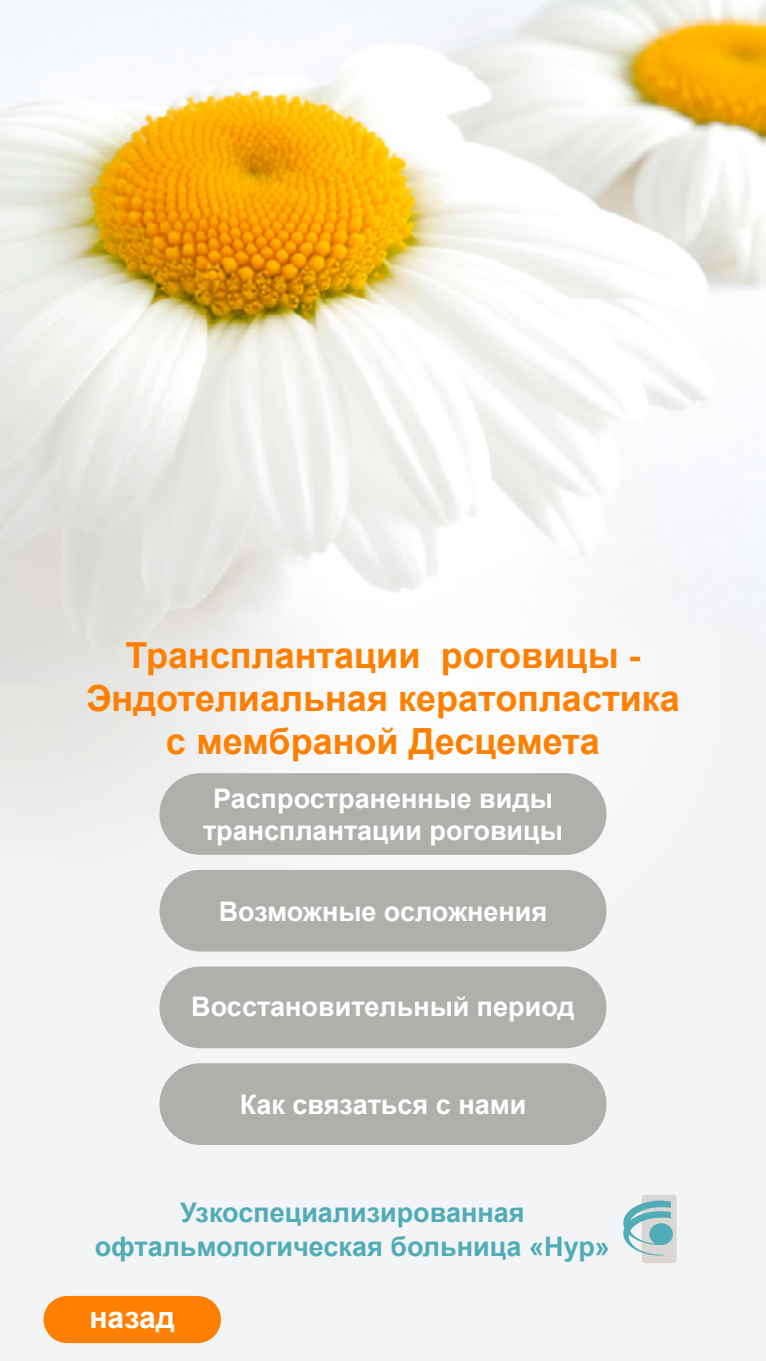
<style>
.page{position:relative;width:766px;height:1361px;background:#fff}
.page>*{position:absolute;margin:0;border:0;box-sizing:border-box;transform-origin:0 0}
.t1{font:700 36px "Arial";color:#ff8000}
.t2{font:700 30px "Arial";color:#fff}
.t3{font:700 27px/32.4px "Arial";color:#fff;text-align:center}
.t4{font:700 27px/34.5px "Arial";color:#50acb7;text-align:center}
</style>
<div class="page">
<div style="left:0;top:0;width:765px;height:1360px;background:#f3f4f6"></div>
<img style="left:0;top:0;width:765px;height:916px">
<div style="left:159px;top:773px;width:447px;height:82px;background:#b0afac"></div>
<div style="left:159px;top:870px;width:447px;height:81px;background:#b0afac"></div>
<div style="left:159px;top:966px;width:447px;height:82px;background:#b0afac"></div>
<div style="left:159px;top:1063px;width:447px;height:82px;background:#b0afac"></div>
<div style="left:641px;top:1194px;width:35px;height:69px;background:#dad6d3;border-radius:3px"></div>
<svg style="left:623px;top:1200px;width:49px;height:55px"></svg>
<div style="left:43px;top:1296px;width:178px;height:47px;background:#ff8000"></div>
<h1 class="t1" style="left:125px;top:630px;width:296px">Трансплантации</h1>
<h1 class="t1" style="left:86px;top:673px;width:595px">Эндотелиальная кератопластика</h1>
<h1 class="t1" style="left:166px;top:716px;width:435px">с мембраной Десцемета</h1>
<p class="t3" style="left:203px;top:782px;width:361px">Распространенные виды трансплантации роговицы</p>
<h1 class="t1" style="left:440px;top:630px;width:201px">роговицы -</h1>
<p class="t3" style="left:218px;top:895px;width:330px">Возможные осложнения</p>
<p class="t3" style="left:191px;top:990px;width:385px">Восстановительный период</p>
<p class="t3" style="left:239px;top:1088px;width:288px">Как связаться с нами</p>
<p class="t4" style="left:95px;top:1195px;width:516px">Узкоспециализированная офтальмологическая больница «Нур«</p>
<p class="t2" style="left:89px;top:1296px;width:87px">назад</p>
</div>
